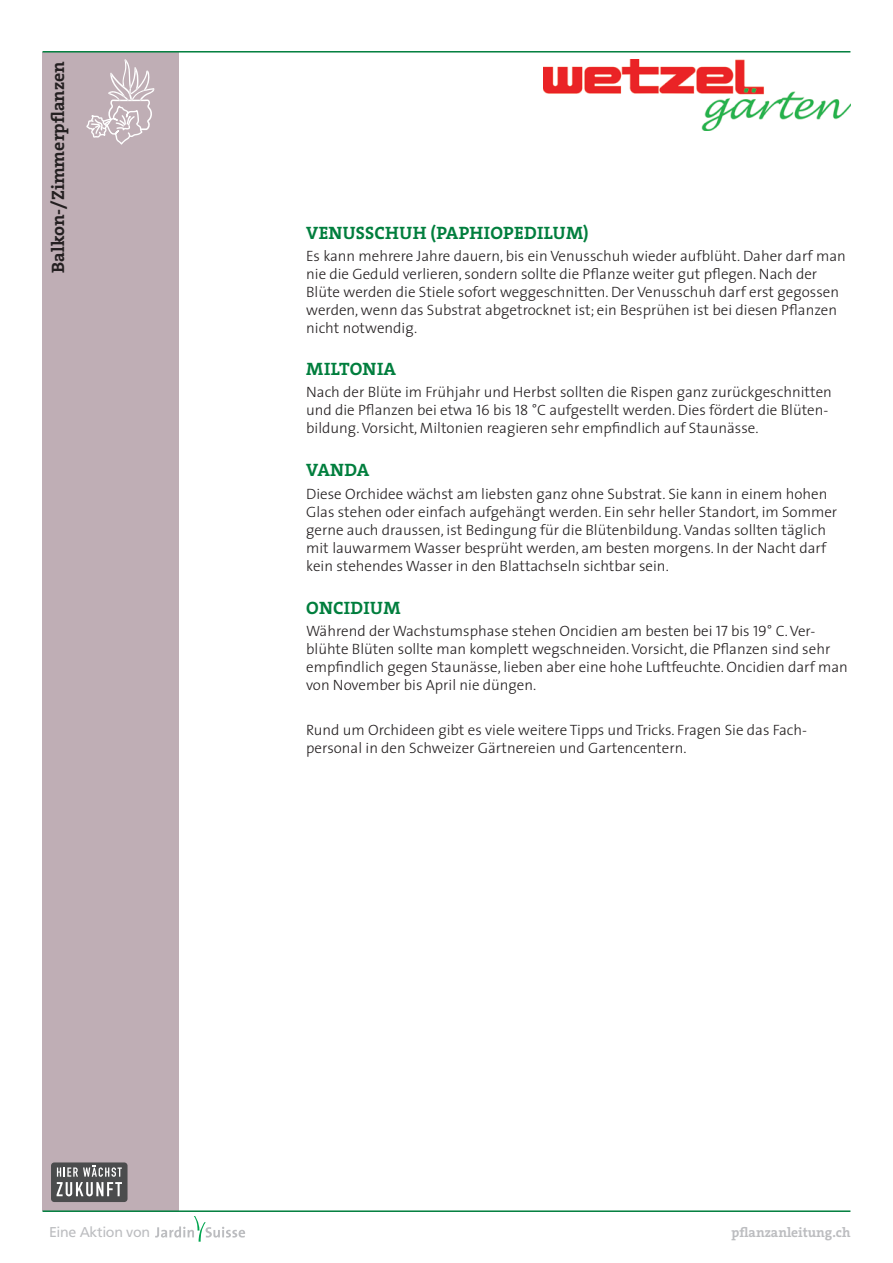
<style>
.page{position:relative;width:893px;height:1263px;background:#fff}
.page>*{position:absolute;margin:0;border:0;box-sizing:border-box;transform-origin:0 0}
._02_Titel_Prio_1{font:18px "The Serif HP7 Bld";letter-spacing:.015em;color:#007e3d}
.t1{font:18px "The Serif HP7 Bld";color:#231f20}
._01_Grundtext{font:300 15px/18px "The Sans";color:#231f20}
.t2{font:14.25px "Frutiger LT";letter-spacing:-.025em;color:#bcbdc0}
._01_Grundtext_Aufzäh{font:13.65px "The Serif HP7 Bld";color:#bcbdc0}
.s1{font-family:"The Sans Light Caps";font-weight:400}
</style>
<div class="page">
<div style="left:43px;top:52px;width:136px;height:1158px;background:#bfaeb5"></div>
<hr style="left:43px;top:1210px;width:807px;height:2px;background:#007e3d">
<hr style="left:43px;top:51px;width:807px;height:2px;background:#007e3d">
<svg style="left:155px;top:1216px;width:90px;height:26px"></svg>
<svg style="left:86px;top:59px;width:69px;height:86px"></svg>
<img style="left:543px;top:60px;width:307px;height:71px">
<div style="left:51px;top:1162px;width:77px;height:40px;background:#4b4c4d;border-radius:3px"></div>
<svg style="left:57px;top:1165px;width:65px;height:31px"></svg>
<p class="t1" style="left:46px;top:273px;width:213px;rotate:-90deg">Balkon-/Zimmerpflanzen</p>
<p class="_02_Titel_Prio_1" style="left:306px;top:221px;width:284px">VENUSSCHUH (PAPHIOPEDILUM)</p>
<p class="_01_Grundtext" style="left:306px;top:246px;width:541px">Es kann mehrere Jahre dauern, bis ein Venusschuh wieder aufblüht. Daher darf man nie die Geduld verlieren, sondern sollte die Pflanze weiter gut pflegen. Nach der Blüte werden die Stiele sofort weggeschnitten. Der Venusschuh darf erst gegossen werden, wenn das Substrat abgetrocknet ist; ein Besprühen ist bei diesen Pflanzen nicht notwendig.</p>
<p class="_02_Titel_Prio_1" style="left:306px;top:357px;width:91px">MILTONIA</p>
<p class="_01_Grundtext" style="left:306px;top:383px;width:527px">Nach der Blüte im Frühjahr und Herbst sollten die Rispen ganz zurückgeschnitten und die Pflanzen bei etwa <span class="s1">16</span> bis <span class="s1">18</span> °C aufgestellt werden. Dies fördert die Blüten&shy;bildung. Vorsicht, Miltonien reagieren sehr empfindlich auf Staunässe.</p>
<p class="_02_Titel_Prio_1" style="left:306px;top:458px;width:65px">VANDA</p>
<p class="_01_Grundtext" style="left:306px;top:484px;width:533px">Diese Orchidee wächst am liebsten ganz ohne Substrat. Sie kann in einem hohen Glas stehen oder einfach aufgehängt werden. Ein sehr heller Standort, im Sommer gerne auch draussen, ist Bedingung für die Blütenbildung. Vandas sollten täglich mit lauwarmem Wasser besprüht werden, am besten morgens. In der Nacht darf kein stehendes Wasser in den Blattachseln sichtbar sein.</p>
<p class="_02_Titel_Prio_1" style="left:306px;top:596px;width:96px">ONCIDIUM</p>
<p class="_01_Grundtext" style="left:306px;top:622px;width:543px">Während der Wachstumsphase stehen Oncidien am besten bei <span class="s1">17</span> bis <span class="s1">19</span>° C. Ver&shy;blühte Blüten sollte man komplett wegschneiden. Vorsicht, die Pflanzen sind sehr empfindlich gegen Staunässe, lieben aber eine hohe Luftfeuchte. Oncidien darf man von November bis April nie düngen.</p>
<p class="_01_Grundtext" style="left:306px;top:720px;width:501px">Rund um Orchideen gibt es viele weitere Tipps und Tricks. Fragen Sie das Fach&shy;personal in den Schweizer Gärtnereien und Gartencentern.</p>
<p class="t2" style="left:49px;top:1224px;width:103px">Eine Aktion von</p>
<p class="_01_Grundtext_Aufzäh" style="left:731px;top:1224px;width:120px">pflanzanleitung.ch</p>
</div>
